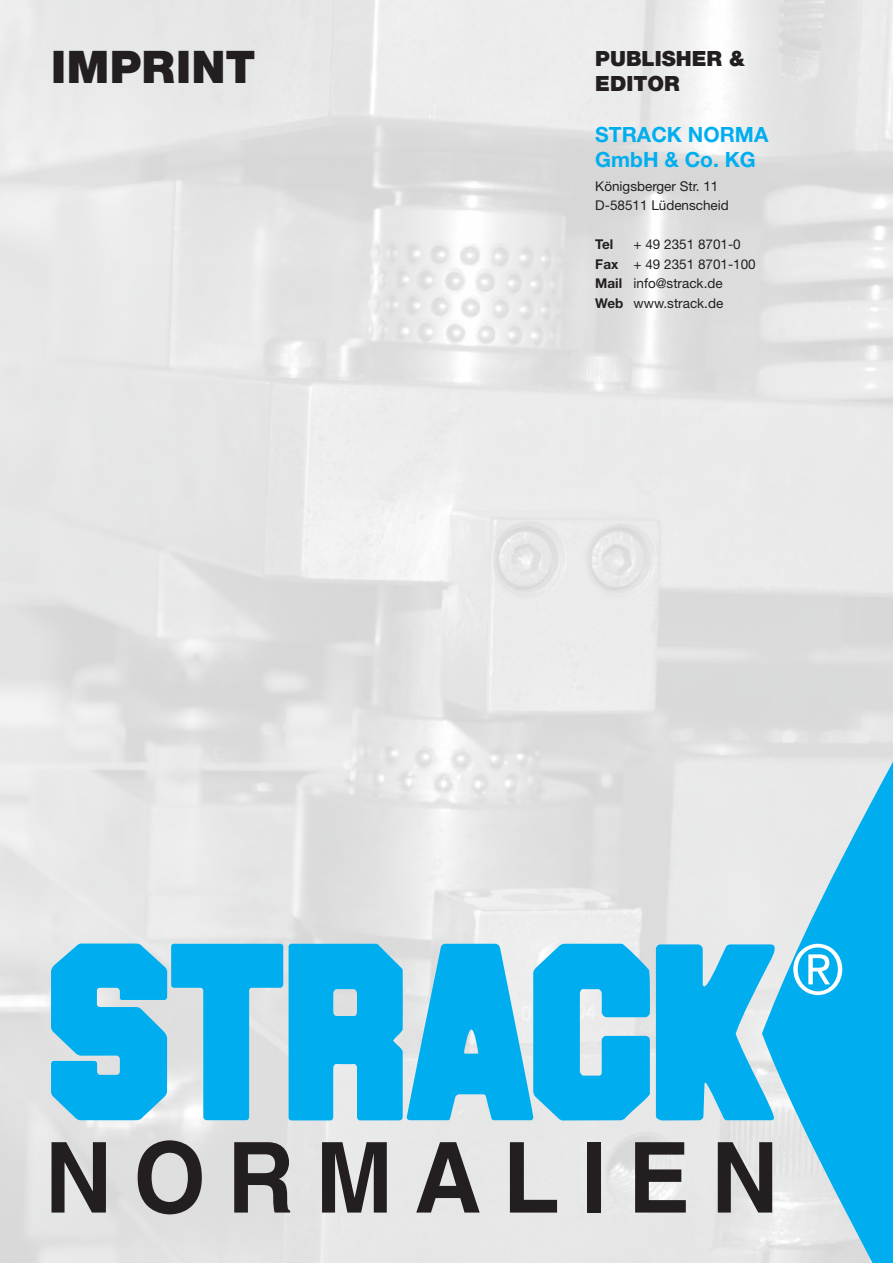
<style>
.page{position:relative;width:893px;height:1263px;background:#fff}
.page>*{position:absolute;margin:0;border:0;box-sizing:border-box;transform-origin:0 0}
.t1{font:900 45px "Helvetica Neue LT Std";letter-spacing:.015em;color:#231f20}
.t2{font:700 21px "Helvetica Neue LT Std";color:#00aeef}
.t3{font:900 21px/25.2px "Helvetica Neue LT Std";color:#231f20}
.t4{font:13.5px "Helvetica Neue LT Std";color:#231f20}
.t5{font:700 13.5px "Helvetica Neue LT Std";color:#231f20}
.s1{font-weight:700}
</style>
<div class="page">
<img style="left:0;top:0;width:893px;height:1263px">
<svg style="left:656px;top:944px;width:106px;height:176px;background:#20b6ee"></svg>
<svg style="left:52px;top:1142px;width:54px;height:70px;background:#676465"></svg>
<svg style="left:138px;top:1140px;width:64px;height:74px;background:#7f7d7e"></svg>
<svg style="left:234px;top:1142px;width:56px;height:70px;background:#686666"></svg>
<svg style="left:322px;top:1142px;width:65px;height:70px;background:#615e5f"></svg>
<svg style="left:416px;top:1142px;width:64px;height:70px;background:#898888"></svg>
<svg style="left:510px;top:1142px;width:47px;height:70px;background:#959394"></svg>
<div style="left:587px;top:1142px;width:14px;height:70px;background:#231f20"></div>
<svg style="left:635px;top:1142px;width:51px;height:70px;background:#6d6b6c"></svg>
<svg style="left:718px;top:1142px;width:44px;height:70px;background:#767475"></svg>
<svg style="left:51px;top:943px;width:599px;height:178px;background:#3fbdec"></svg>
<svg style="left:762px;top:664px;width:131px;height:599px;background:#7ac9e7"></svg>
<svg style="left:793px;top:944px;width:49px;height:51px"></svg>
<p class="t1" style="left:51px;top:40px;width:206px">IMPRINT</p>
<p class="t3" style="left:595px;top:46px;width:151px">PUBLISHER &amp;<br>EDITOR</p>
<p class="t2" style="left:595px;top:121px;width:175px">STRACK NORMA</p>
<p class="t2" style="left:595px;top:146px;width:162px">GmbH &amp; Co. KG</p>
<p class="t4" style="left:595px;top:178px;width:125px">Königsberger Str. 11</p>
<p class="t4" style="left:595px;top:197px;width:135px">D-58511 Lüdenscheid</p>
<p class="t5" style="left:595px;top:236px;width:19px">Tel</p>
<p class="t4" style="left:634px;top:236px;width:109px">+ 49 2351 8701-0</p>
<p class="t4" style="left:595px;top:256px;width:162px"><span class="s1">Fax</span> + 49 2351 8701-100</p>
<p class="t4" style="left:595px;top:275px;width:129px"><span class="s1">Mail</span> info@strack.de</p>
<p class="t4" style="left:595px;top:295px;width:129px"><span class="s1">Web</span> www.strack.de</p>
</div>
